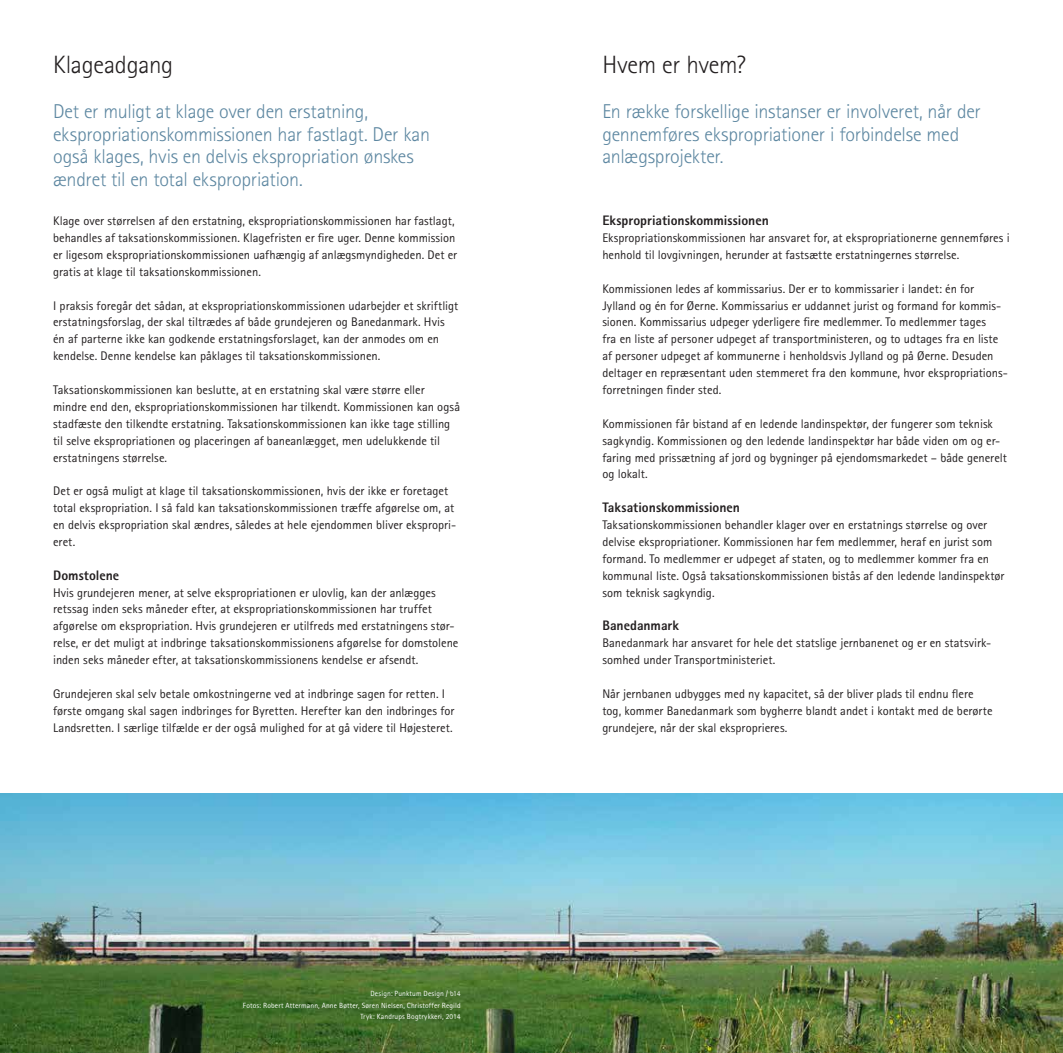
<style>
.page{position:relative;width:1063px;height:1053px;background:#fff}
.page>*{position:absolute;margin:0;border:0;box-sizing:border-box;transform-origin:0 0}
.t1{font:300 25px "Rotis Sans Serif Std";letter-spacing:-.01em;color:#231f20}
.t2{font:300 20px/22.5px "Rotis Sans Serif Std";letter-spacing:-.01em;color:#5d87a1}
.t3{font:800 13.75px "Rotis Sans Serif Std";color:#231f20}
.t4{font:12.5px/16.9px "Rotis Sans Serif Std";color:#231f20}
.t5{font:7.5px/11.2px "Rotis Sans Serif Std";letter-spacing:.02em;color:#fff;text-align:right}
</style>
<div class="page">
<img style="left:0;top:793px;width:1063px;height:259px">
<h1 class="t1" style="left:53px;top:50px;width:122px">Klageadgang</h1>
<h2 class="t2" style="left:53px;top:100px;width:378px">Det er muligt at klage over den erstatning, ekspropriationskommissionen har fastlagt. Der kan også klages, hvis en delvis ekspropriation ønskes ændret til en total ekspropriation.</h2>
<p class="t4" style="left:53px;top:212px;width:406px">Klage over størrelsen af den erstatning, ekspropriationskommissionen har fastlagt, behandles af taksationskommissionen. Klagefristen er fire uger. Denne kommission er ligesom ekspropriationskommissionen uafhængig af anlægsmyndigheden. Det er gratis at klage til taksationskommissionen.</p>
<p class="t4" style="left:53px;top:297px;width:407px">I praksis foregår det sådan, at ekspropriationskommissionen udarbejder et skriftligt erstatningsforslag, der skal tiltrædes af både grundejeren og Banedanmark. Hvis én af parterne ikke kan godkende erstatningsforslaget, kan der anmodes om en kendelse. Denne kendelse kan påklages til taksationskommissionen.</p>
<p class="t4" style="left:53px;top:381px;width:408px">Taksationskommissionen kan beslutte, at en erstatning skal være større eller mindre end den, ekspropriationskommissionen har tilkendt. Kommissionen kan også stadfæste den tilkendte erstatning. Taksationskommissionen kan ikke tage stilling til selve ekspropriationen og placeringen af baneanlægget, men udelukkende til erstatningens størrelse.</p>
<p class="t4" style="left:53px;top:482px;width:405px">Det er også muligt at klage til taksationskommissionen, hvis der ikke er foretaget total ekspropriation. I så fald kan taksationskommissionen træffe afgørelse om, at en delvis ekspropriation skal ændres, således at hele ejendommen bliver ekspropri&shy;eret.</p>
<p class="t3" style="left:53px;top:566px;width:68px">Domstolene</p>
<p class="t4" style="left:53px;top:584px;width:407px">Hvis grundejeren mener, at selve ekspropriationen er ulovlig, kan der anlægges retssag inden seks måneder efter, at ekspropriationskommissionen har truffet afgørelse om ekspropriation. Hvis grundejeren er utilfreds med erstatningens stør&shy;relse, er det muligt at indbringe taksationskommissionens afgørelse for domstolene inden seks måneder efter, at taksationskommissionens kendelse er afsendt.</p>
<p class="t4" style="left:53px;top:685px;width:403px">Grundejeren skal selv betale omkostningerne ved at indbringe sagen for retten. I første omgang skal sagen indbringes for Byretten. Herefter kan den indbringes for<br>Landsretten. I særlige tilfælde er der også mulighed for at gå videre til Højesteret.</p>
<p class="t5" style="left:243px;top:987px;width:219px">Design: Punktum Design / b14<br>Fotos: Robert Attermann, Anne Bøtter, Søren Nielsen, Christoffer Regild<br>Tryk: Kandrups Bogtrykkeri, 2014</p>
<h1 class="t1" style="left:602px;top:50px;width:145px">Hvem er hvem?</h1>
<h2 class="t2" style="left:602px;top:100px;width:380px">En række forskellige instanser er involveret, når der gennemføres ekspropriationer i forbindelse med anlægsprojekter.</h2>
<p class="t3" style="left:602px;top:212px;width:168px">Ekspropriationskommissionen</p>
<p class="t4" style="left:602px;top:229px;width:409px">Ekspropriationskommissionen har ansvaret for, at ekspropriationerne gennemføres i henhold til lovgivningen, herunder at fastsætte erstatningernes størrelse.</p>
<p class="t4" style="left:602px;top:280px;width:407px">Kommissionen ledes af kommissarius. Der er to kommissarier i landet: én for Jylland og én for Øerne. Kommissarius er uddannet jurist og formand for kommis&shy;sionen. Kommissarius udpeger yderligere fire medlemmer. To medlemmer tages<br>fra en liste af personer udpeget af transportministeren, og to udtages fra en liste af personer udpeget af kommunerne i henholdsvis Jylland og på Øerne. Desuden deltager en repræsentant uden stemmeret fra den kommune, hvor ekspropriations&shy;forretningen finder sted.</p>
<p class="t4" style="left:602px;top:415px;width:406px">Kommissionen får bistand af en ledende landinspektør, der fungerer som teknisk sagkyndig. Kommissionen og den ledende landinspektør har både viden om og er&shy;faring med prissætning af jord og bygninger på ejendomsmarkedet – både generelt og lokalt.</p>
<p class="t3" style="left:602px;top:498px;width:139px">Taksationskommissionen</p>
<p class="t4" style="left:602px;top:516px;width:404px">Taksationskommissionen behandler klager over en erstatnings størrelse og over delvise ekspropriationer. Kommissionen har fem medlemmer, heraf en jurist som formand. To medlemmer er udpeget af staten, og to medlemmer kommer fra en kommunal liste. Også taksationskommissionen bistås af den ledende landinspektør som teknisk sagkyndig.</p>
<p class="t3" style="left:602px;top:617px;width:78px">Banedanmark</p>
<p class="t4" style="left:602px;top:634px;width:390px">Banedanmark har ansvaret for hele det statslige jernbanenet og er en statsvirk&shy;somhed under Transportministeriet.</p>
<p class="t4" style="left:602px;top:685px;width:392px">Når jernbanen udbygges med ny kapacitet, så der bliver plads til endnu flere tog, kommer Banedanmark som bygherre blandt andet i kontakt med de berørte grundejere, når der skal eksproprieres.</p>
</div>
